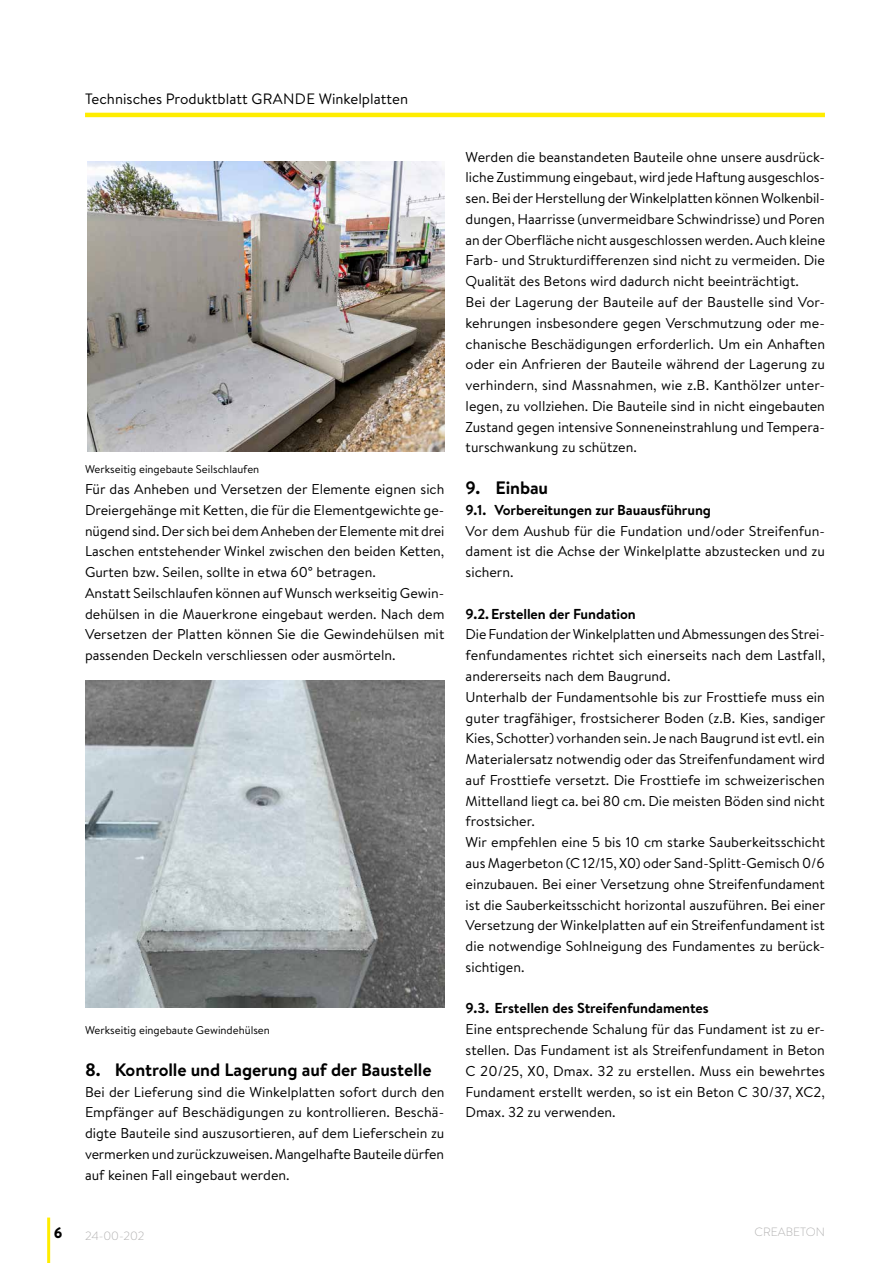
<style>
.page{position:relative;width:893px;height:1263px;background:#fff}
.page>*{position:absolute;margin:0;border:0;box-sizing:border-box;transform-origin:0 0}
.t1{font:700 18px "Brandon Text";letter-spacing:-.005em;color:#000}
.t2{font:15px "Brandon Text";color:#000}
.t3{font:900 15px "Brandon Text";color:#000}
.t4{font:700 14.4px "Brandon Text";letter-spacing:-.005em;color:#000}
.t5{font:14.25px/20.9px "Brandon Text";color:#000}
.t6{font:300 12px "Brandon Text";color:#b3b2b2}
.t7{font:11.25px "Brandon Text";color:#000}
</style>
<div class="page">
<hr style="left:47px;top:1217px;width:3px;height:46px;background:#ffed00">
<hr style="left:85px;top:113px;width:740px;height:4px;background:#ffed00">
<img style="left:87px;top:162px;width:357px;height:290px">
<img style="left:85px;top:680px;width:359px;height:328px">
<p class="t2" style="left:85px;top:89px;width:325px">Technisches Produktblatt GRANDE Winkelplatten</p>
<p class="t7" style="left:85px;top:462px;width:176px">Werkseitig eingebaute Seilschlaufen</p>
<p class="t5" style="left:85px;top:478px;width:361px">Für das Anheben und Versetzen der Elemente eignen sich Dreiergehänge mit Ketten, die für die Elementgewichte ge&shy;nügend sind. Der sich bei dem Anheben der Elemente mit drei Laschen entstehender Winkel zwischen den beiden Ketten, Gurten bzw. Seilen, sollte in etwa 60° betragen.<br>Anstatt Seilschlaufen können auf Wunsch werkseitig Gewin&shy;dehülsen in die Mauerkrone eingebaut werden. Nach dem Versetzen der Platten können Sie die Gewindehülsen mit passenden Deckeln verschliessen oder ausmörteln.</p>
<p class="t7" style="left:85px;top:1023px;width:186px">Werkseitig eingebaute Gewindehülsen</p>
<p class="t1" style="left:85px;top:1057px;width:348px">8. Kontrolle und Lagerung auf der Baustelle</p>
<p class="t5" style="left:85px;top:1081px;width:361px;text-align:justify">Bei der Lieferung sind die Winkelplatten sofort durch den Empfänger auf Beschädigungen zu kontrollieren. Beschä&shy;digte Bauteile sind auszusortieren, auf dem Lieferschein zu vermerken und zurückzuweisen. Mangelhafte Bauteile dürfen auf keinen Fall eingebaut werden.</p>
<p class="t5" style="left:466px;top:146px;width:361px">Werden die beanstandeten Bauteile ohne unsere ausdrück&shy;liche Zustimmung eingebaut, wird jede Haftung ausgeschlos&shy;sen. Bei der Herstellung der Winkelplatten können Wolkenbil&shy;dungen, Haarrisse (unvermeidbare Schwindrisse) und Poren an der Oberfläche nicht ausgeschlossen werden. Auch kleine Farb- und Strukturdifferenzen sind nicht zu vermeiden. Die Qualität des Betons wird dadurch nicht beeinträchtigt.<br>Bei der Lagerung der Bauteile auf der Baustelle sind Vor&shy;kehrungen insbesondere gegen Verschmutzung oder me&shy;chanische Beschädigungen erforderlich. Um ein Anhaften oder ein Anfrieren der Bauteile während der Lagerung zu verhindern, sind Massnahmen, wie z.B. Kanthölzer unter&shy;legen, zu vollziehen. Die Bauteile sind in nicht eingebauten Zustand gegen intensive Sonneneinstrahlung und Tempera&shy;turschwankung zu schützen.</p>
<p class="t1" style="left:466px;top:475px;width:84px">9. Einbau</p>
<p class="t4" style="left:466px;top:500px;width:247px">9.1. Vorbereitungen zur Bauausführung</p>
<p class="t5" style="left:466px;top:520px;width:361px;text-align:justify">Vor dem Aushub für die Fundation und/oder Streifenfun&shy;dament ist die Achse der Winkelplatte abzustecken und zu sichern.</p>
<p class="t4" style="left:466px;top:604px;width:172px">9.2.Erstellen der Fundation</p>
<p class="t5" style="left:466px;top:624px;width:361px">Die Fundation der Winkelplatten und Abmessungen des Strei&shy;fenfundamentes richtet sich einerseits nach dem Lastfall, andererseits nach dem Baugrund.<br>Unterhalb der Fundamentsohle bis zur Frosttiefe muss ein guter tragfähiger, frostsicherer Boden (z.B. Kies, sandiger Kies, Schotter) vorhanden sein. Je nach Baugrund ist evtl. ein Materialersatz notwendig oder das Streifenfundament wird auf Frosttiefe versetzt. Die Frosttiefe im schweizerischen Mittelland liegt ca. bei 80 cm. Die meisten Böden sind nicht frostsicher.<br>Wir empfehlen eine 5 bis 10 cm starke Sauberkeitsschicht aus Magerbeton (C 12/15, X0) oder Sand-Splitt-Gemisch 0/6 einzubauen. Bei einer Versetzung ohne Streifenfundament ist die Sauberkeitsschicht horizontal auszuführen. Bei einer Versetzung der Winkelplatten auf ein Streifenfundament ist die notwendige Sohlneigung des Fundamentes zu berück&shy;sichtigen.</p>
<p class="t4" style="left:466px;top:998px;width:245px">9.3. Erstellen des Streifenfundamentes</p>
<p class="t5" style="left:466px;top:1019px;width:361px;text-align:justify">Eine entsprechende Schalung für das Fundament ist zu er&shy;stellen. Das Fundament ist als Streifenfundament in Beton C 20/25, X0, Dmax. 32 zu erstellen. Muss ein bewehrtes Fundament erstellt werden, so ist ein Beton C 30/37, XC2, Dmax. 32 zu verwenden.</p>
<p class="t3" style="left:54px;top:1222px;width:10px">6</p>
<p class="t6" style="left:85px;top:1227px;width:61px">24-00-202</p>
<p class="t6" style="left:755px;top:1224px;width:72px">CREABETON</p>
</div>
